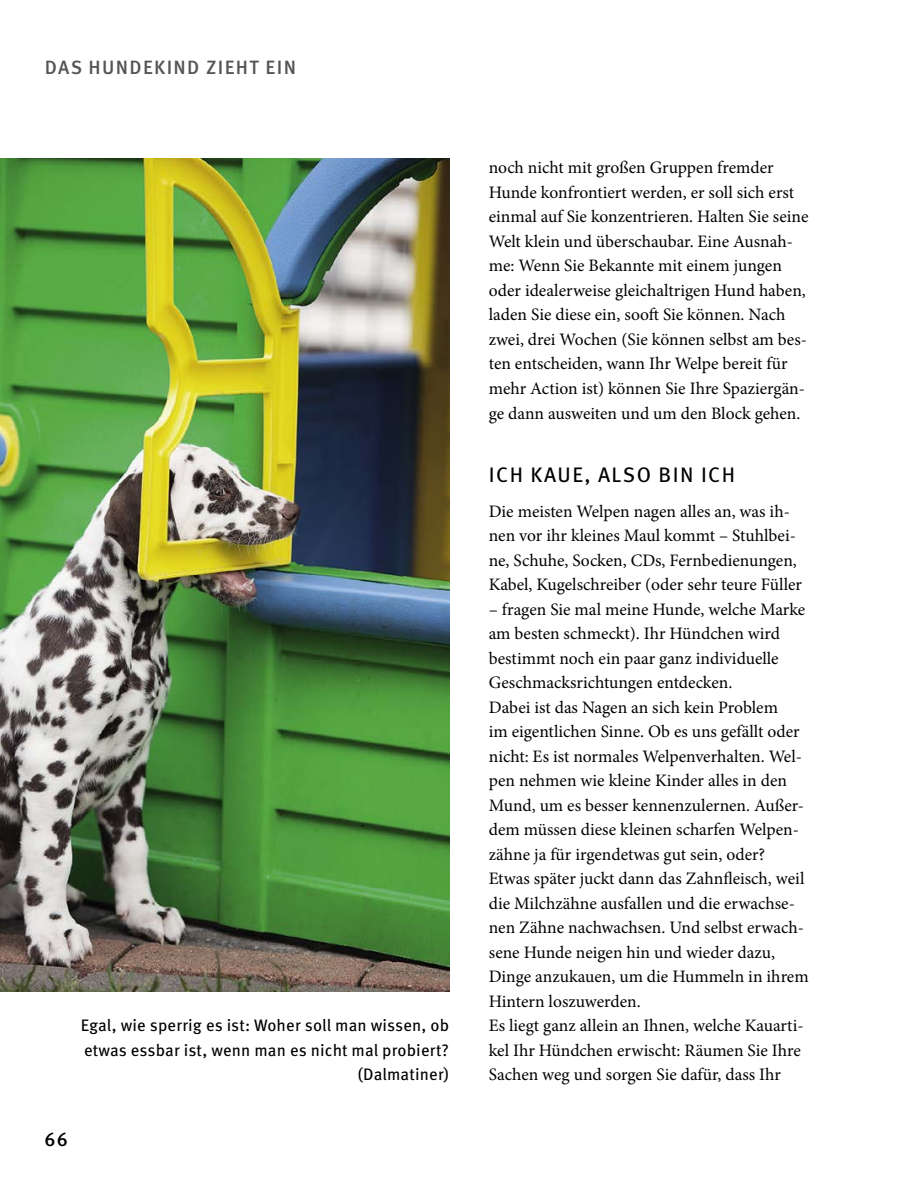
<style>
.page{position:relative;width:918px;height:1201px;background:#fff}
.page>*{position:absolute;margin:0;border:0;box-sizing:border-box;transform-origin:0 0}
.t1{font:21px "Meta OT";letter-spacing:.07em;color:#000}
.t2{font:500 19.25px "Meta OT";letter-spacing:.07em;color:#555}
.t3{font:500 19.25px "Meta OT";color:#000}
.t4{font:17.5px/24.5px "Minion Pro";color:#000}
.t5{font:16.62px/24.5px "Meta OT";letter-spacing:.005em;color:#000;text-align:right}
</style>
<div class="page">
<img style="left:0;top:159px;width:449px;height:832px">
<p class="t2" style="left:45px;top:55px;width:253px">DAS HUNDEKIND ZIEHT EIN</p>
<p class="t5" style="left:81px;top:1013px;width:370px">Egal, wie sperrig es ist: Woher soll man wissen, ob etwas essbar ist, wenn man es nicht mal probiert? (Dalmatiner)</p>
<p class="t3" style="left:45px;top:1127px;width:25px">66</p>
<p class="t4" style="left:489px;top:156px;width:321px">noch nicht mit großen Gruppen fremder Hunde konfrontiert werden, er soll sich erst einmal auf Sie konzentrieren. Halten Sie seine Welt klein und überschaubar. Eine Ausnah&shy;me: Wenn Sie Bekannte mit einem jungen oder idealerweise gleichaltrigen Hund haben, laden Sie diese ein, sooft Sie können. Nach zwei, drei Wochen (Sie können selbst am bes&shy;ten entscheiden, wann Ihr Welpe bereit für mehr Action ist) können Sie Ihre Spaziergän&shy;ge dann ausweiten und um den Block gehen.</p>
<p class="t1" style="left:489px;top:461px;width:248px">ICH KAUE, ALSO BIN ICH</p>
<p class="t4" style="left:489px;top:499px;width:315px">Die meisten Welpen nagen alles an, was ih&shy;nen vor ihr kleines Maul kommt – Stuhlbei&shy;ne, Schuhe, Socken, CDs, Fernbedienungen, Kabel, Kugelschreiber (oder sehr teure Füller</p>
<p class="t4" style="left:489px;top:597px;width:321px">– fragen Sie mal meine Hunde, welche Marke am besten schmeckt). Ihr Hündchen wird bestimmt noch ein paar ganz individuelle Geschmacksrichtungen entdecken.<br>Dabei ist das Nagen an sich kein Problem<br>im eigentlichen Sinne. Ob es uns gefällt oder nicht: Es ist normales Welpenverhalten. Wel&shy;pen nehmen wie kleine Kinder alles in den Mund, um es besser kennenzulernen. Außer&shy;dem müssen diese kleinen scharfen Welpen&shy;zähne ja für irgendetwas gut sein, oder?<br>Etwas später juckt dann das Zahnfleisch, weil die Milchzähne ausfallen und die erwachse&shy;nen Zähne nachwachsen. Und selbst erwach&shy;sene Hunde neigen hin und wieder dazu, Dinge anzukauen, um die Hummeln in ihrem Hintern loszuwerden.<br>Es liegt ganz allein an Ihnen, welche Kauarti&shy;kel Ihr Hündchen erwischt: Räumen Sie Ihre Sachen weg und sorgen Sie dafür, dass Ihr</p>
</div>
